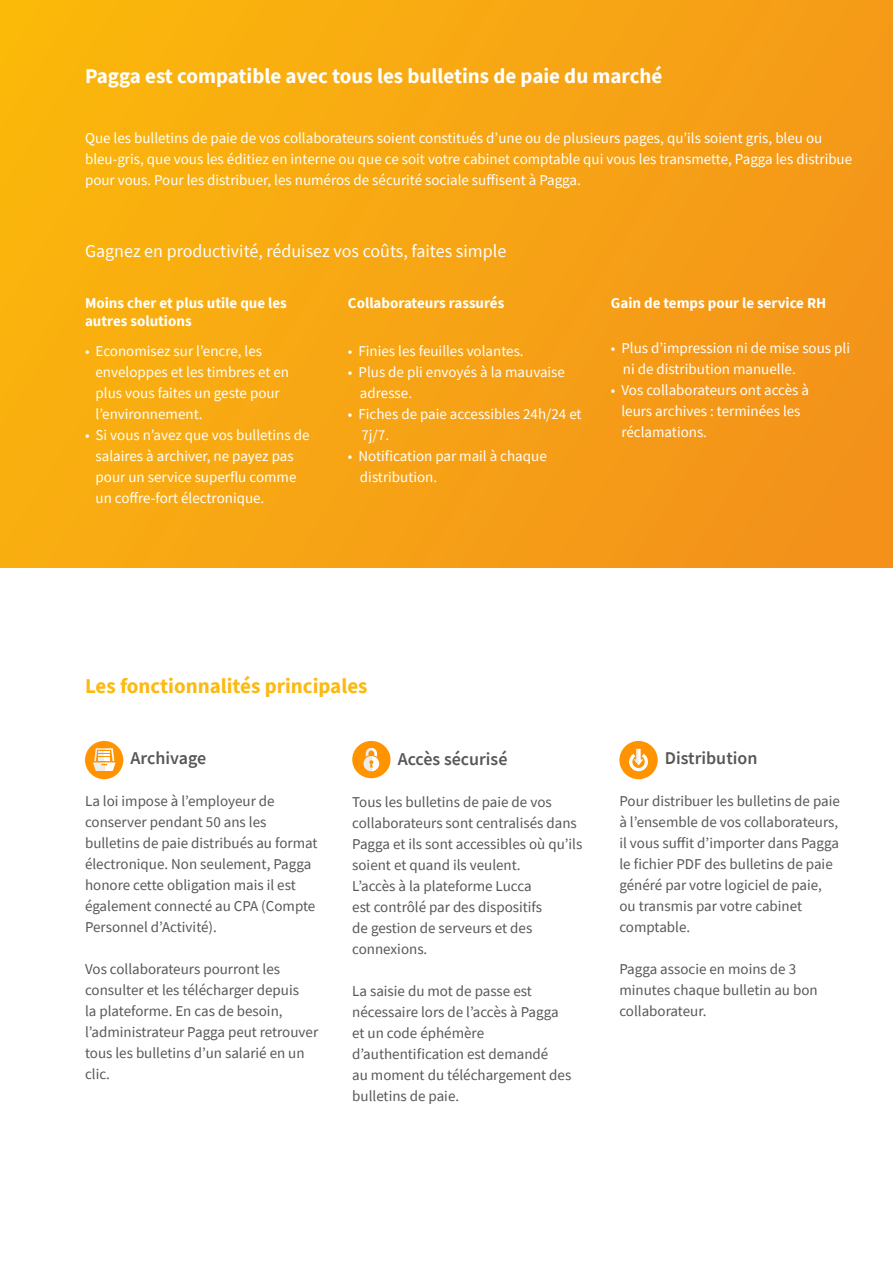
<style>
.page{position:relative;width:893px;height:1263px;background:#fff}
.page>*{position:absolute;margin:0;border:0;box-sizing:border-box;transform-origin:0 0}
._2_TITLE{font:700 21px "Source Sans Pro";color:#fff}
._2_TITLE-2{font:700 21px "Source Sans Pro";color:#fbb911}
._2_TITLE-3{font:18px "Source Sans Pro";color:#fff}
._2B_TITLE{font:600 18px "Source Sans Pro";color:#575756}
.SUBTITLE{font:600 18px "Source Sans Pro";color:#575756}
._0_STANDARD{font:15px/21px "Source Sans Pro";color:#575756}
._2_BULLETPOINT{font:15px/21px "Source Sans Pro";color:#fff}
._0_STANDARD_BLACK{font:15px/21px "Source Sans Pro";color:#fff}
.COURANT{font:15px/21px "Source Sans Pro";color:#575756}
._1_TITLE-BULLETPOINT{font:700 15px/18px "Source Sans Pro";color:#fff}
</style>
<div class="page">
<div style="left:0;top:0;width:893px;height:567px;background:linear-gradient(to right,#fab40e,#f4951a)"></div>
<div style="left:85px;top:741px;width:38px;height:38px;background:#ff9300;border-radius:50%"></div>
<svg style="left:93px;top:748px;width:22px;height:23px"></svg>
<div style="left:352px;top:741px;width:38px;height:37px;background:#ff9300;border-radius:50%"></div>
<svg style="left:363px;top:748px;width:16px;height:23px"></svg>
<div style="left:619px;top:741px;width:39px;height:38px;background:#ff9300;border-radius:50%"></div>
<svg style="left:629px;top:749px;width:19px;height:22px"></svg>
<p class="_2_TITLE" style="left:85px;top:62px;width:579px">Pagga est compatible avec tous les bulletins de paie du marché</p>
<p class="_0_STANDARD_BLACK" style="left:85px;top:127px;width:769px">Que les bulletins de paie de vos collaborateurs soient constitués d’une ou de plusieurs pages, qu’ils soient gris, bleu ou bleu-gris, que vous les éditiez en interne ou que ce soit votre cabinet comptable qui vous les transmette, Pagga les distribue pour vous. Pour les distribuer, les numéros de sécurité sociale suffisent à Pagga.</p>
<p class="_2_TITLE-3" style="left:85px;top:239px;width:423px">Gagnez en productivité, réduisez vos coûts, faites simple</p>
<p class="_1_TITLE-BULLETPOINT" style="left:85px;top:294px;width:203px">Moins cher et plus utile que les autres solutions</p>
<p class="_2_BULLETPOINT" style="left:85px;top:340px;width:179px">• Economisez sur l’encre, les</p>
<p class="_2_BULLETPOINT" style="left:96px;top:361px;width:195px">enveloppes et les timbres et en</p>
<p class="_2_BULLETPOINT" style="left:96px;top:382px;width:186px">plus vous faites un geste pour</p>
<p class="_2_BULLETPOINT" style="left:96px;top:403px;width:109px">l’environnement.</p>
<p class="_2_BULLETPOINT" style="left:85px;top:424px;width:226px">• Si vous n’avez que vos bulletins de</p>
<p class="_2_BULLETPOINT" style="left:96px;top:445px;width:200px">salaires à archiver, ne payez pas</p>
<p class="_2_BULLETPOINT" style="left:96px;top:466px;width:202px">pour un service superflu comme</p>
<p class="_2_BULLETPOINT" style="left:96px;top:487px;width:170px">un coffre-fort électronique.</p>
<p class="_1_TITLE-BULLETPOINT" style="left:348px;top:294px;width:158px">Collaborateurs rassurés</p>
<p class="_2_BULLETPOINT" style="left:348px;top:340px;width:177px">• Finies les feuilles volantes.</p>
<p class="_2_BULLETPOINT" style="left:360px;top:361px;width:207px;text-indent:-12px">• Plus de pli envoyés à la mauvaise adresse.</p>
<p class="_2_BULLETPOINT" style="left:361px;top:403px;width:222px;text-indent:-14px">• Fiches de paie accessibles 24h/24 et<br>7j/7.</p>
<p class="_2_BULLETPOINT" style="left:360px;top:445px;width:188px;text-indent:-12px">• Notification par mail à chaque distribution.</p>
<p class="_1_TITLE-BULLETPOINT" style="left:611px;top:294px;width:217px">Gain de temps pour le service RH</p>
<p class="_2_BULLETPOINT" style="left:623px;top:337px;width:229px;text-indent:-12px">• Plus d’impression ni de mise sous pli ni de distribution manuelle.</p>
<p class="_2_BULLETPOINT" style="left:621px;top:379px;width:189px;text-indent:-10px">• Vos collaborateurs ont accès à leurs archives : terminées les réclamations.</p>
<p class="_2_TITLE-2" style="left:85px;top:672px;width:284px">Les fonctionnalités principales</p>
<p class="SUBTITLE" style="left:131px;top:746px;width:77px">Archivage</p>
<p class="COURANT" style="left:85px;top:790px;width:234px">La loi impose à l’employeur de conserver pendant 50 ans les bulletins de paie distribués au format électronique. Non seulement, Pagga honore cette obligation mais il est également connecté au CPA (Compte<br>Personnel d’Activité).</p>
<p class="_0_STANDARD" style="left:85px;top:958px;width:235px">Vos collaborateurs pourront les consulter et les télécharger depuis<br>la plateforme. En cas de besoin, l’administrateur Pagga peut retrouver tous les bulletins d’un salarié en un clic.</p>
<p class="_2B_TITLE" style="left:398px;top:747px;width:111px">Accès sécurisé</p>
<p class="_0_STANDARD" style="left:352px;top:791px;width:232px">Tous les bulletins de paie de vos collaborateurs sont centralisés dans Pagga et ils sont accessibles où qu’ils soient et quand ils veulent.</p>
<p class="_0_STANDARD" style="left:352px;top:875px;width:191px">L’accès à la plateforme Lucca est contrôlé par des dispositifs de gestion de serveurs et des connexions.</p>
<p class="_0_STANDARD" style="left:352px;top:980px;width:208px">La saisie du mot de passe est nécessaire lors de l’accès à Pagga et un code éphémère d’authentification est demandé</p>
<p class="_0_STANDARD" style="left:352px;top:1064px;width:221px">au moment du téléchargement des bulletins de paie.</p>
<p class="_2B_TITLE" style="left:665px;top:746px;width:94px">Distribution</p>
<p class="_0_STANDARD" style="left:619px;top:791px;width:222px">Pour distribuer les bulletins de paie à l’ensemble de vos collaborateurs, il vous suffit d’importer dans Pagga le fichier PDF des bulletins de paie généré par votre logiciel de paie, ou transmis par votre cabinet comptable.</p>
<p class="_0_STANDARD" style="left:619px;top:959px;width:200px">Pagga associe en moins de 3 minutes chaque bulletin au bon collaborateur.</p>
</div>
